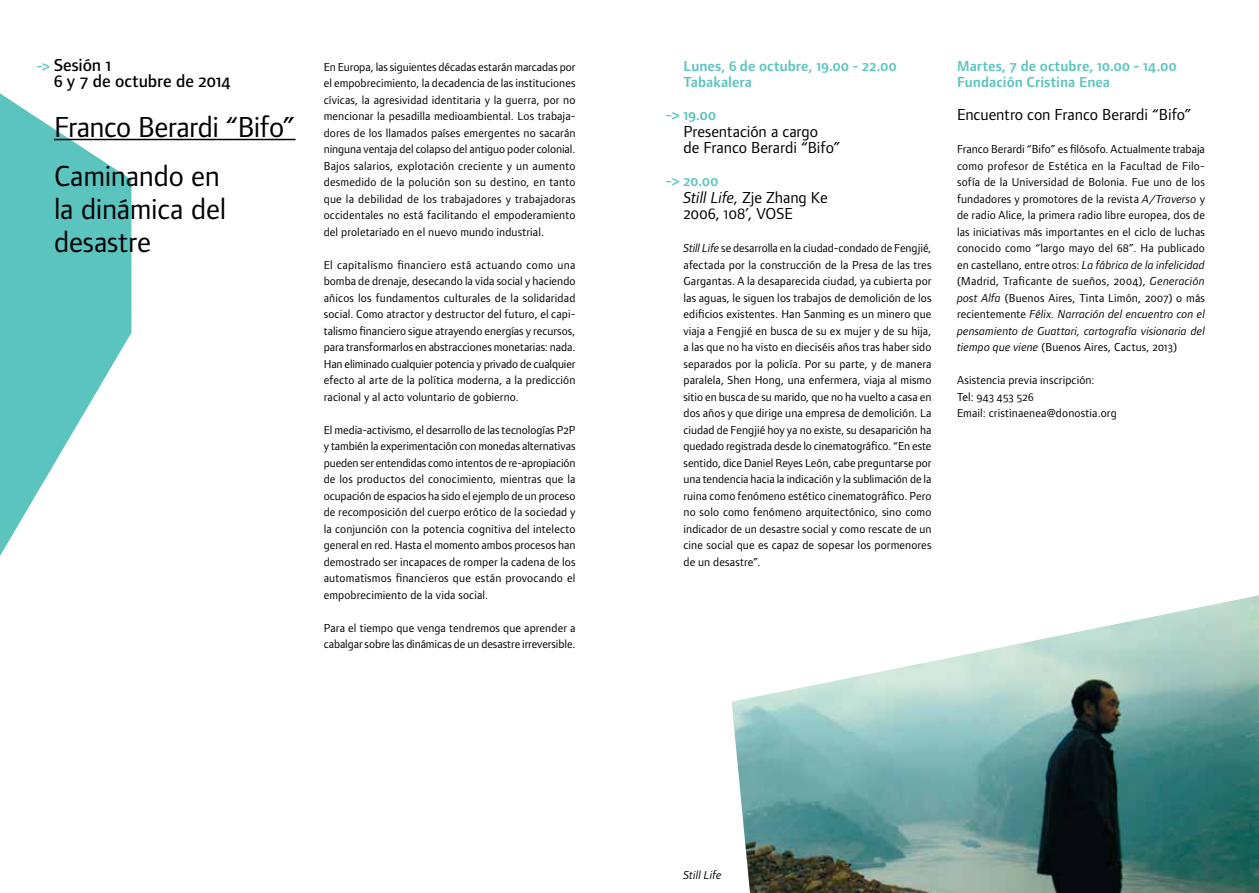
<style>
.page{position:relative;width:1259px;height:893px;background:#fff}
.page>*{position:absolute;margin:0;border:0;box-sizing:border-box;transform-origin:0 0}
.t1{font:30px/49.5px "Foundry Form Sans Book OSF";letter-spacing:-.01em;color:#000}
.t2{font:18px/16.5px "Foundry Form Sans Medium OSF";color:#000}
.t3{font:16.5px/16.5px "Foundry Form Sans Book OSF";color:#000}
.t4{font:15px/16.5px "Foundry Form Sans Demi OSF";letter-spacing:.005em;color:#5bc4bf}
.t5{font:12px/16.5px "Foundry Form Sans Book OSF";letter-spacing:.01em;color:#000;text-align:justify}
.t6{font:12px/16.5px "Foundry Form Sans Italic OSF";letter-spacing:.005em;color:#000}
.s1{font-family:"Foundry Form Sans Italic OSF"}
.s2{font-family:"Foundry Form Sans Book OSF"}
</style>
<div class="page">
<svg style="left:0;top:93px;width:131px;height:463px;fill:#5bc4bf"></svg>
<hr style="left:54px;top:139px;width:241px;height:1px;background:#000">
<img style="left:731px;top:595px;width:528px;height:298px">
<h2 class="t2" style="left:54px;top:56px;width:178px">Sesión 1<br>6 y 7 de octubre de 2014</h2>
<h1 class="t1" style="left:54px;top:101px;width:243px">Franco Berardi “Bifo”<br>Caminando en</h1>
<h1 class="t1" style="left:54px;top:192px;width:174px;line-height:33px">la dinámica del desastre</h1>
<p class="t4" style="left:36px;top:57px;width:15px">-&gt;</p>
<p class="t5" style="left:324px;top:58px;width:253px">En Europa, las siguientes décadas estarán marcadas por el empobrecimiento, la decadencia de las instituciones cívicas, la agresividad identitaria y la guerra, por no mencionar la pesadilla medioambiental. Los trabaja&shy;dores de los llamados países emergentes no sacarán ninguna ventaja del colapso del antiguo poder colonial.<br>Bajos salarios, explotación creciente y un aumento desmedido de la polución son su destino, en tanto que la debilidad de los trabajadores y trabajadoras occidentales no está facilitando el empoderamiento del proletariado en el nuevo mundo industrial.</p>
<p class="t5" style="left:324px;top:256px;width:253px">El capitalismo financiero está actuando como una bomba de drenaje, desecando la vida social y haciendo añicos los fundamentos culturales de la solidaridad social. Como atractor y destructor del futuro, el capi&shy;talismo financiero sigue atrayendo energías y recursos, para transformarlos en abstracciones monetarias: nada.<br>Han eliminado cualquier potencia y privado de cualquier efecto al arte de la política moderna, a la predicción racional y al acto voluntario de gobierno.</p>
<p class="t5" style="left:324px;top:421px;width:253px">El media-activismo, el desarrollo de las tecnologías P2P y también la experimentación con monedas alternativas pueden ser entendidas como intentos de re-apropiación de los productos del conocimiento, mientras que la ocupación de espacios ha sido el ejemplo de un proceso de recomposición del cuerpo erótico de la sociedad y la conjunción con la potencia cognitiva del intelecto general en red. Hasta el momento ambos procesos han demostrado ser incapaces de romper la cadena de los automatismos financieros que están provocando el empobrecimiento de la vida social.</p>
<p class="t5" style="left:324px;top:619px;width:253px">Para el tiempo que venga tendremos que aprender a cabalgar sobre las dinámicas de un desastre irreversible.</p>
<p class="t4" style="left:683px;top:57px;width:214px">Lunes, 6 de octubre, 19.00 - 22.00<br>Tabakalera</p>
<p class="t4" style="left:666px;top:107px;width:52px">-&gt; 19.00</p>
<h3 class="t3" style="left:683px;top:123px;width:159px">Presentación a cargo<br>de Franco Berardi “Bifo”</h3>
<p class="t4" style="left:666px;top:173px;width:54px">-&gt; 20.00</p>
<h3 class="t3" style="left:683px;top:189px;width:146px"><span class="s1">Still Life</span>, Zje Zhang Ke<br>2006, 108’, VOSE</h3>
<p class="t5" style="left:683px;top:240px;width:249px"><span class="s1">Still Life</span> se desarrolla en la ciudad-condado de Fengjié, afectada por la construcción de la Presa de las tres Gargantas. A la desaparecida ciudad, ya cubierta por las aguas, le siguen los trabajos de demolición de los edificios existentes. Han Sanming es un minero que viaja a Fengjié en busca de su ex mujer y de su hija, a las que no ha visto en dieciséis años tras haber sido separados por la policía. Por su parte, y de manera paralela, Shen Hong, una enfermera, viaja al mismo sitio en busca de su marido, que no ha vuelto a casa en dos años y que dirige una empresa de demolición. La ciudad de Fengjié hoy ya no existe, su desaparición ha quedado registrada desde lo cinematográfico. “En este sentido, dice Daniel Reyes León, cabe preguntarse por una tendencia hacia la indicación y la sublimación de la ruina como fenómeno estético cinematográfico. Pero no solo como fenómeno arquitectónico, sino como indicador de un desastre social y como rescate de un cine social que es capaz de sopesar los pormenores de un desastre”.</p>
<p class="t4" style="left:957px;top:57px;width:221px">Martes, 7 de octubre, 10.00 - 14.00<br>Fundación Cristina Enea</p>
<h3 class="t3" style="left:957px;top:106px;width:236px">Encuentro con Franco Berardi “Bifo”</h3>
<p class="t5" style="left:957px;top:141px;width:249px">Franco Berardi “Bifo” es filósofo. Actualmente trabaja como profesor de Estética en la Facultad de Filo&shy;sofía de la Universidad de Bolonia. Fue uno de los fundadores y promotores de la revista <span class="s1">A/Traverso</span> y de radio Alice, la primera radio libre europea, dos de las iniciativas más importantes en el ciclo de luchas conocido como “largo mayo del 68”. Ha publicado en castellano, entre otros: <span class="s1">La fábrica de la infelicidad </span>(Madrid, Traficante de sueños, 2004), <span class="s1">Generación post Alfa</span> (Buenos Aires, Tinta Limón, 2007) o más</p>
<p class="t6" style="left:957px;top:306px;width:249px"><span class="s2">recientemente</span> Félix. Narración del encuentro con el pensamiento de Guattari, cartografía visionaria del</p>
<p class="t5" style="left:957px;top:339px;width:221px"><span class="s1">tiempo que viene</span> (Buenos Aires, Cactus, 2013)</p>
<p class="t5" style="left:957px;top:372px;width:161px;text-align:left">Asistencia previa inscripción:<br>Tel: 943 453 526<br>Email: cristinaenea@donostia.org</p>
<p class="t6" style="left:683px;top:867px;width:40px">Still Life</p>
</div>
